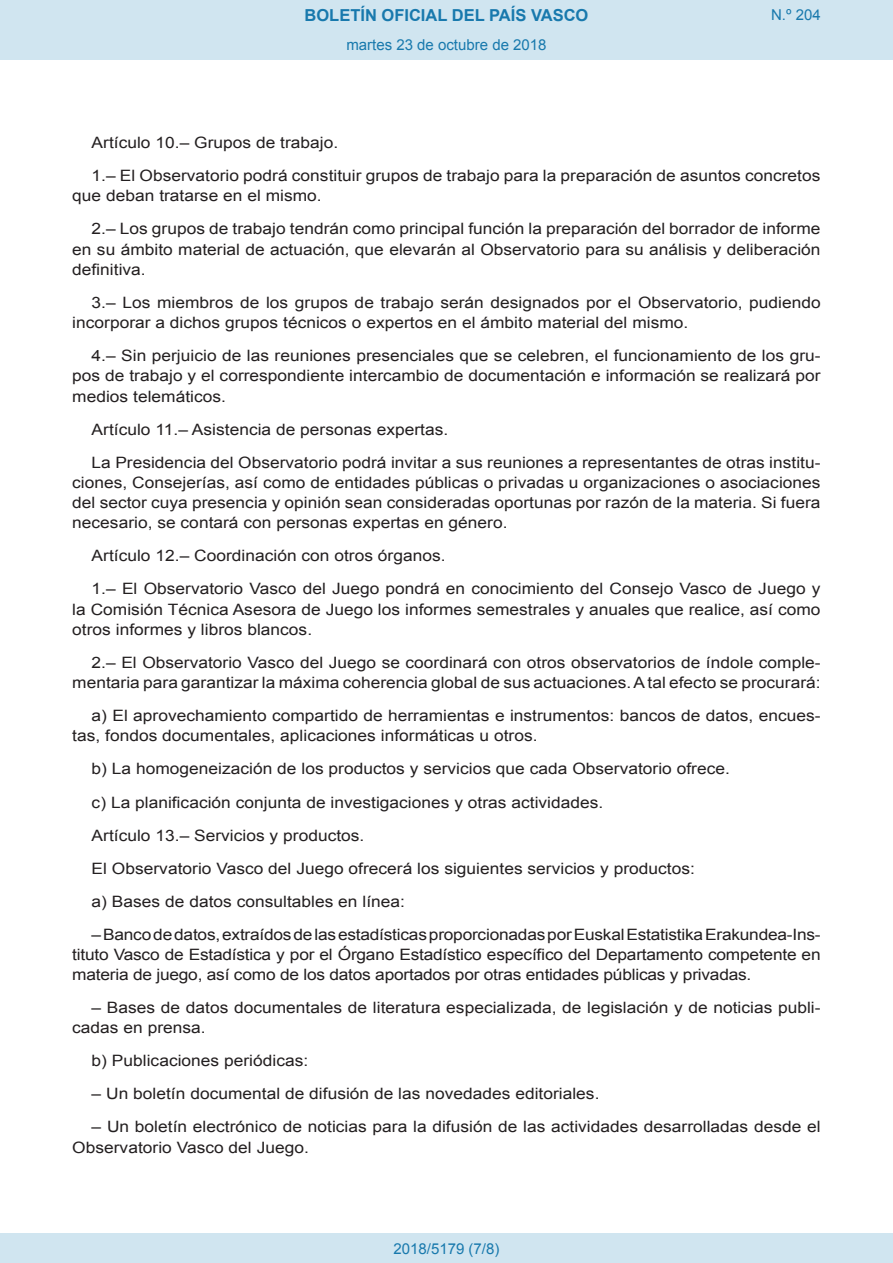
<style>
.page{position:relative;width:893px;height:1263px;background:#fff}
.page>*{position:absolute;margin:0;border:0;box-sizing:border-box;transform-origin:0 0}
.t1{font:700 16.5px "Arial";color:#1879ad}
.BOPVDetalle{font:15.6px/20.2px "Arial";color:#231f20;scale:1.11 1}
.Paginacion_Centro{font:15px "Arial";color:#1879ad}
</style>
<div class="page">
<div style="left:0;top:0;width:893px;height:60px;background:#d0e5f0"></div>
<div style="left:0;top:1233px;width:893px;height:30px;background:#d0e5f0"></div>
<p class="t1" style="left:305px;top:4px;width:285px">BOLETÍN OFICIAL DEL PAÍS VASCO</p>
<p class="Paginacion_Centro" style="left:346px;top:35px;width:202px">martes 23 de octubre de 2018</p>
<p class="Paginacion_Centro" style="left:771px;top:5px;width:51px">N.º 204</p>
<p class="BOPVDetalle" style="left:92px;top:133px;width:224px">Artículo 10.– Grupos de trabajo.</p>
<p class="BOPVDetalle" style="left:72px;top:166px;width:675px;text-indent:19px">1.– El Observatorio podrá constituir grupos de trabajo para la preparación de asuntos concretos que deban tratarse en el mismo.</p>
<p class="BOPVDetalle" style="left:72px;top:219px;width:676px;text-align:justify;text-indent:19px">2.– Los grupos de trabajo tendrán como principal función la preparación del borrador de informe en su ámbito material de actuación, que elevarán al Observatorio para su análisis y deliberación definitiva.</p>
<p class="BOPVDetalle" style="left:72px;top:292px;width:676px;text-indent:19px">3.– Los miembros de los grupos de trabajo serán designados por el Observatorio, pudiendo incorporar a dichos grupos técnicos o expertos en el ámbito material del mismo.</p>
<p class="BOPVDetalle" style="left:72px;top:346px;width:676px;text-align:justify;text-indent:19px">4.– Sin perjuicio de las reuniones presenciales que se celebren, el funcionamiento de los gru&shy;pos de trabajo y el correspondiente intercambio de documentación e información se realizará por medios telemáticos.</p>
<p class="BOPVDetalle" style="left:92px;top:419px;width:323px">Artículo 11.– Asistencia de personas expertas.</p>
<p class="BOPVDetalle" style="left:72px;top:452px;width:676px;text-align:justify;text-indent:19px">La Presidencia del Observatorio podrá invitar a sus reuniones a representantes de otras institu&shy;ciones, Consejerías, así como de entidades públicas o privadas u organizaciones o asociaciones del sector cuya presencia y opinión sean consideradas oportunas por razón de la materia. Si fuera necesario, se contará con personas expertas en género.</p>
<p class="BOPVDetalle" style="left:92px;top:546px;width:320px">Artículo 12.– Coordinación con otros órganos.</p>
<p class="BOPVDetalle" style="left:72px;top:579px;width:676px;text-align:justify;text-indent:19px">1.– El Observatorio Vasco del Juego pondrá en conocimiento del Consejo Vasco de Juego y la Comisión Técnica Asesora de Juego los informes semestrales y anuales que realice, así como otros informes y libros blancos.</p>
<p class="BOPVDetalle" style="left:72px;top:652px;width:676px;text-align:right">2.– El Observatorio Vasco del Juego se coordinará con otros observatorios de índole comple&shy;mentaria para garantizar la máxima coherencia global de sus actuaciones. A tal efecto se procurará:</p>
<p class="BOPVDetalle" style="left:72px;top:706px;width:676px;text-indent:19px">a) El aprovechamiento compartido de herramientas e instrumentos: bancos de datos, encues&shy;tas, fondos documentales, aplicaciones informáticas u otros.</p>
<p class="BOPVDetalle" style="left:92px;top:759px;width:577px">b) La homogeneización de los productos y servicios que cada Observatorio ofrece.</p>
<p class="BOPVDetalle" style="left:92px;top:792px;width:462px">c) La planificación conjunta de investigaciones y otras actividades.</p>
<p class="BOPVDetalle" style="left:92px;top:825px;width:247px">Artículo 13.– Servicios y productos.</p>
<p class="BOPVDetalle" style="left:92px;top:858px;width:545px">El Observatorio Vasco del Juego ofrecerá los siguientes servicios y productos:</p>
<p class="BOPVDetalle" style="left:92px;top:891px;width:284px">a) Bases de datos consultables en línea:</p>
<p class="BOPVDetalle" style="left:72px;top:924px;width:676px;text-align:justify;text-indent:19px">– Banco de datos, extraídos de las estadísticas proporcionadas por Euskal Estatistika Erakundea-Ins&shy;tituto Vasco de Estadística y por el Órgano Estadístico específico del Departamento competente en materia de juego, así como de los datos aportados por otras entidades públicas y privadas.</p>
<p class="BOPVDetalle" style="left:72px;top:997px;width:676px;text-indent:19px">– Bases de datos documentales de literatura especializada, de legislación y de noticias publi&shy;cadas en prensa.</p>
<p class="BOPVDetalle" style="left:92px;top:1051px;width:197px">b) Publicaciones periódicas:</p>
<p class="BOPVDetalle" style="left:92px;top:1084px;width:459px">– Un boletín documental de difusión de las novedades editoriales.</p>
<p class="BOPVDetalle" style="left:72px;top:1117px;width:676px;text-indent:19px">– Un boletín electrónico de noticias para la difusión de las actividades desarrolladas desde el<br>Observatorio Vasco del Juego.</p>
<p class="Paginacion_Centro" style="left:393px;top:1238px;width:107px">2018/5179 (7/8)</p>
</div>
